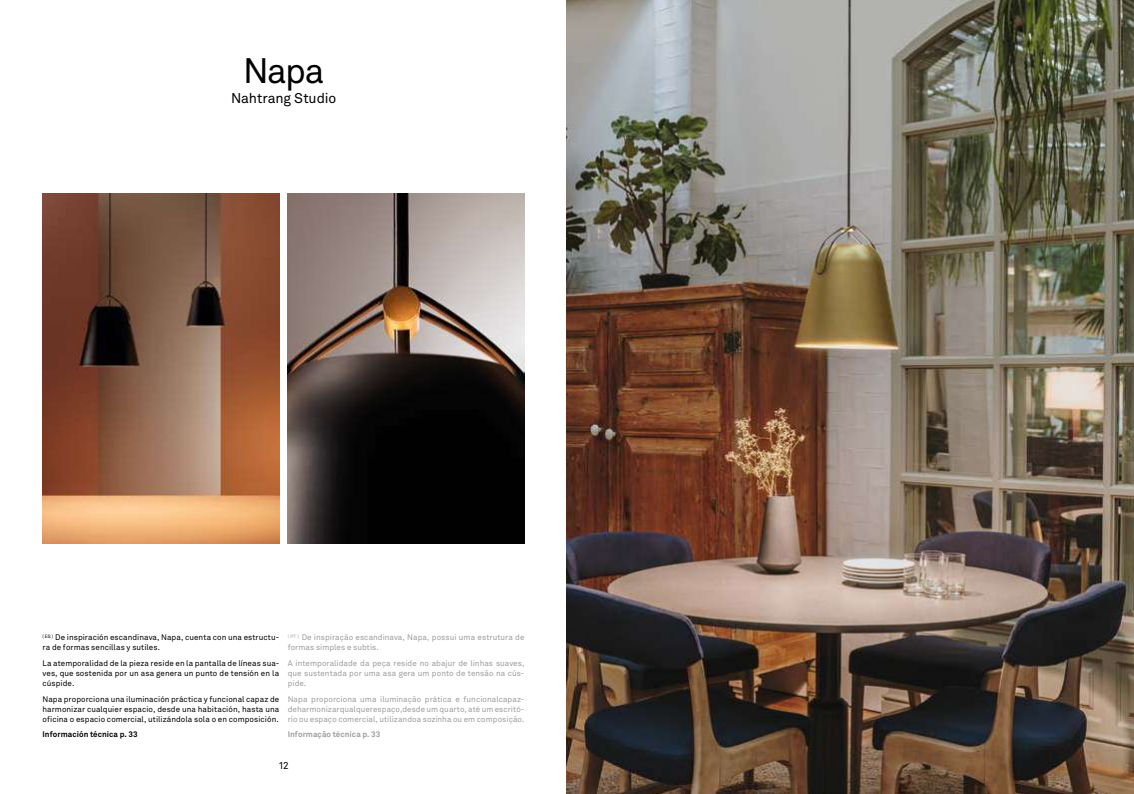
<style>
.page{position:relative;width:1134px;height:794px;background:#fff}
.page>*{position:absolute;margin:0;border:0;box-sizing:border-box;transform-origin:0 0}
.t1{font:35px "Akkurat";color:#000}
.t2{font:14px "Akkurat";letter-spacing:-.01em;color:#000}
.t3{font:10px "Akkurat";color:#000}
.t4{font:8px/10px "Akkurat";letter-spacing:.01em;color:#000;text-align:justify}
.t5{font:8px/10px "Akkurat";letter-spacing:.005em;color:#9d9d9c;text-align:justify}
.t6{font:700 8px "Akkurat";letter-spacing:.01em;color:#000}
.t7{font:700 8px "Akkurat";letter-spacing:.01em;color:#9d9d9c}
</style>
<div class="page">
<img style="left:567px;top:0;width:567px;height:794px">
<img style="left:43px;top:194px;width:236px;height:350px">
<img style="left:288px;top:194px;width:236px;height:350px">
<h1 class="t1" style="left:243px;top:51px;width:83px">Napa</h1>
<h2 class="t2" style="left:231px;top:90px;width:107px">Nahtrang Studio</h2>
<p class="t4" style="left:43px;top:632px;width:238px"><sup>(</sup> <sup>ES</sup> <sup>)</sup> De inspiración escandinava, Napa, cuenta con una estructu&shy;ra de formas sencillas y sutiles.</p>
<p class="t4" style="left:43px;top:658px;width:238px">La atemporalidad de la pieza reside en la pantalla de líneas sua&shy;ves, que sostenida por un asa genera un punto de tensión en la cúspide.</p>
<p class="t4" style="left:43px;top:694px;width:238px">Napa proporciona una iluminación práctica y funcional capaz de harmonizar cualquier espacio, desde una habitación, hasta una oficina o espacio comercial, utilizándola sola o en composición.</p>
<p class="t6" style="left:43px;top:729px;width:97px">Información técnica p. 33</p>
<p class="t5" style="left:288px;top:632px;width:238px"><sup>(</sup> <sup>PT</sup> <sup>)</sup> De inspiração escandinava, Napa, possui uma estrutura de formas simples e subtis.</p>
<p class="t5" style="left:288px;top:658px;width:238px">A intemporalidade da peça reside no abajur de linhas suaves, que sustentada por uma asa gera um ponto de tensão na cús&shy;pide.</p>
<p class="t5" style="left:288px;top:694px;width:238px">Napa proporciona uma iluminação prática e funcionalcapaz&shy;deharmonizarqualquerespaço,desde um quarto, até um escritó&shy;rio ou espaço comercial, utilizandoa sozinha ou em composição.</p>
<p class="t7" style="left:288px;top:729px;width:94px">Informação técnica p. 33</p>
<p class="t3" style="left:278px;top:760px;width:12px">12</p>
</div>
